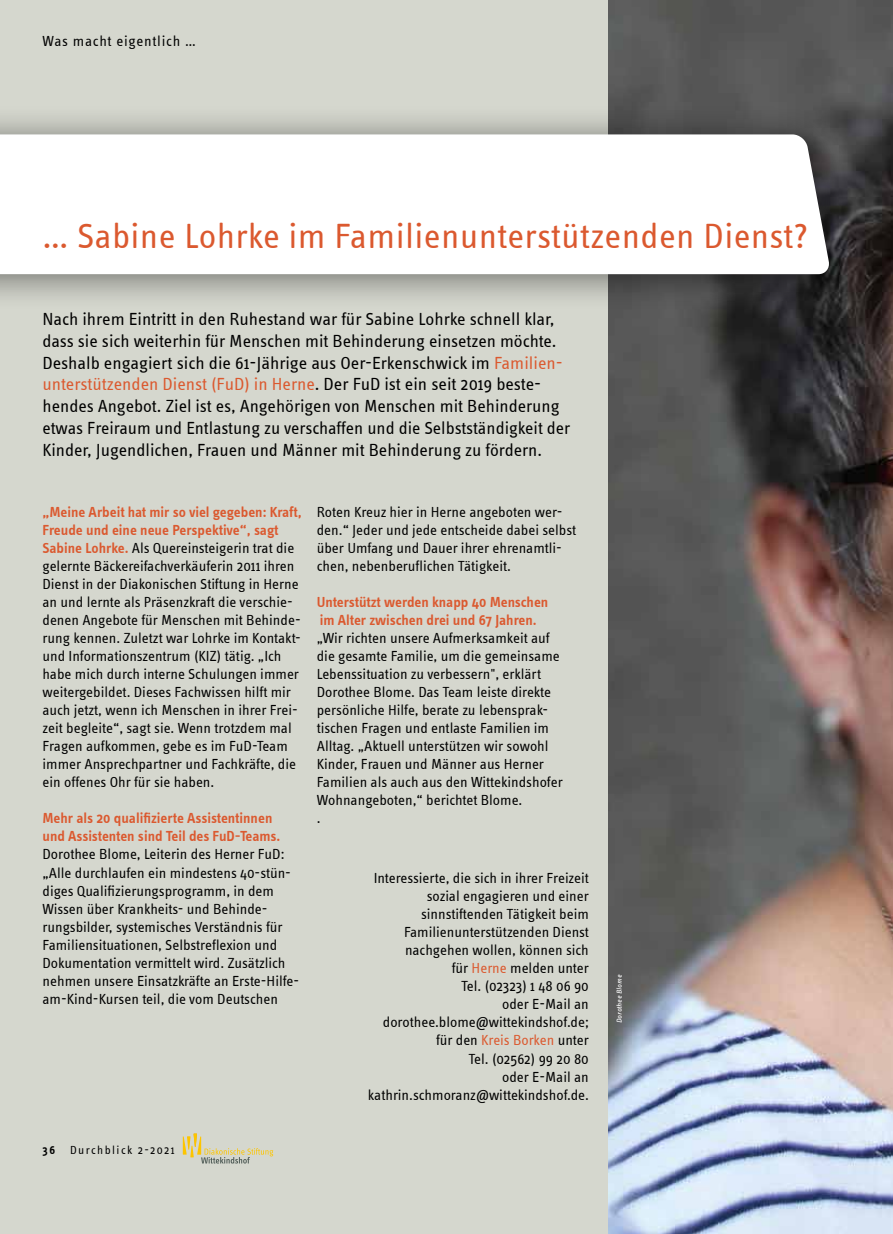
<style>
.page{position:relative;width:893px;height:1234px;background:#fff}
.page>*{position:absolute;margin:0;border:0;box-sizing:border-box;transform-origin:0 0}
.t1{font:36px "Info Text";letter-spacing:.01em;color:#db592f}
.t2{font:18px/21.8px "Info Text";color:#000}
.t3{font:15px/18px "Info Text";color:#000}
.t4{font:600 15px/18px "Info Text";color:#db592f}
.t5{font:15px "Info Text";letter-spacing:.04em;color:#000}
.t6{font:12px "Info Text";letter-spacing:.12em;color:#000}
.t7{font:italic 7.5px "Info Text OT";letter-spacing:.025em;color:#fff}
.s1{color:#db592f}
.s2{font-weight:600;color:#db592f}
.s3{font-weight:600}
</style>
<div class="page">
<div style="left:0;top:0;width:619px;height:1233px;background:#d5d7ce"></div>
<img style="left:608px;top:0;width:285px;height:1233px">
<div style="left:0;top:105px;width:862px;height:207px;background:#000;opacity:.5"></div>
<div style="left:0;top:134px;width:831px;height:140px;background:#fff"></div>
<svg style="left:183px;top:1133px;width:90px;height:30px"></svg>
<p class="t5" style="left:43px;top:33px;width:155px">Was macht eigentlich …</p>
<h1 class="t1" style="left:43px;top:217px;width:767px">… Sabine Lohrke im Familienunterstützenden Dienst?</h1>
<p class="t2" style="left:43px;top:308px;width:530px">Nach ihrem Eintritt in den Ruhestand war für Sabine Lohrke schnell klar, dass sie sich weiterhin für Menschen mit Behinderung einsetzen möchte.<br>Deshalb engagiert sich die 61-Jährige aus Oer-Erkenschwick im <span class="s1">Familien&shy;unterstützenden Dienst (FuD) in Herne</span>. Der FuD ist ein seit 2019 beste&shy;hendes Angebot. Ziel ist es, Angehörigen von Menschen mit Behinderung etwas Freiraum und Entlastung zu verschaffen und die Selbstständigkeit der Kinder, Jugendlichen, Frauen und Männer mit Behinderung zu fördern.</p>
<p class="t3" style="left:43px;top:503px;width:261px"><span class="s2">„Meine Arbeit hat mir so viel gegeben: Kraft, Freude und eine neue Perspektive“, sagt Sabine Lohrke.</span> Als Quereinsteigerin trat die gelernte Bäckereifachverkäuferin 2011 ihren Dienst in der Diakonischen Stiftung in Herne an und lernte als Präsenzkraft die verschie&shy;denen Angebote für Menschen mit Behinde&shy;rung kennen. Zuletzt war Lohrke im Kontakt&shy;und Informationszentrum (KIZ) tätig. „Ich habe mich durch interne Schulungen immer weitergebildet. Dieses Fachwissen hilft mir auch jetzt, wenn ich Menschen in ihrer Frei&shy;zeit begleite“, sagt sie. Wenn trotzdem mal Fragen aufkommen, gebe es im FuD-Team immer Ansprechpartner und Fachkräfte, die ein offenes Ohr für sie haben.</p>
<p class="t4" style="left:43px;top:809px;width:239px">Mehr als 20 qualifizierte Assistentinnen und Assistenten sind Teil des FuD-Teams.</p>
<p class="t3" style="left:43px;top:845px;width:258px">Dorothee Blome, Leiterin des Herner FuD: „Alle durchlaufen ein mindestens 40-stün&shy;diges Qualifizierungsprogramm, in dem Wissen über Krankheits- und Behinde&shy;rungsbilder, systemisches Verständnis für Familiensituationen, Selbstreflexion und Dokumentation vermittelt wird. Zusätzlich nehmen unsere Einsatzkräfte an Erste-Hilfe&shy;am-Kind-Kursen teil, die vom Deutschen</p>
<p class="t3" style="left:317px;top:503px;width:261px">Roten Kreuz hier in Herne angeboten wer&shy;den.“ Jeder und jede entscheide dabei selbst über Umfang und Dauer ihrer ehrenamtli&shy;chen, nebenberuflichen Tätigkeit.</p>
<p class="t4" style="left:317px;top:593px;width:233px">Unterstützt werden knapp 40 Menschen im Alter zwischen drei und 67 Jahren.</p>
<p class="t3" style="left:317px;top:629px;width:248px">„Wir richten unsere Aufmerksamkeit auf die gesamte Familie, um die gemeinsame Lebenssituation zu verbessern", erklärt Dorothee Blome. Das Team leiste direkte persönliche Hilfe, berate zu lebensprak&shy;tischen Fragen und entlaste Familien im Alltag. „Aktuell unterstützen wir sowohl Kinder, Frauen und Männer aus Herner Familien als auch aus den Wittekindshofer Wohnangeboten,“ berichtet Blome.<br>.</p>
<p class="t3" style="left:368px;top:869px;width:223px;text-align:right">Interessierte, die sich in ihrer Freizeit sozial engagieren und einer sinnstiftenden Tätigkeit beim<br>Familienunterstützenden Dienst nachgehen wollen, können sich<br>für <span class="s1">Herne</span> melden unter<br>Tel. (02323) 1 48 06 90<br>oder E-Mail an dorothee.blome@wittekindshof.de; für den <span class="s1">Kreis Borken</span> unter<br>Tel. (02562) 99 20 80<br>oder E-Mail an kathrin.schmoranz@wittekindshof.de.</p>
<p class="t6" style="left:43px;top:1143px;width:134px"><span class="s3">36</span> Durchblick 2-2021</p>
<p class="t7" style="left:615px;top:1022px;width:49px;rotate:-90deg">Dorothee Blome</p>
</div>
